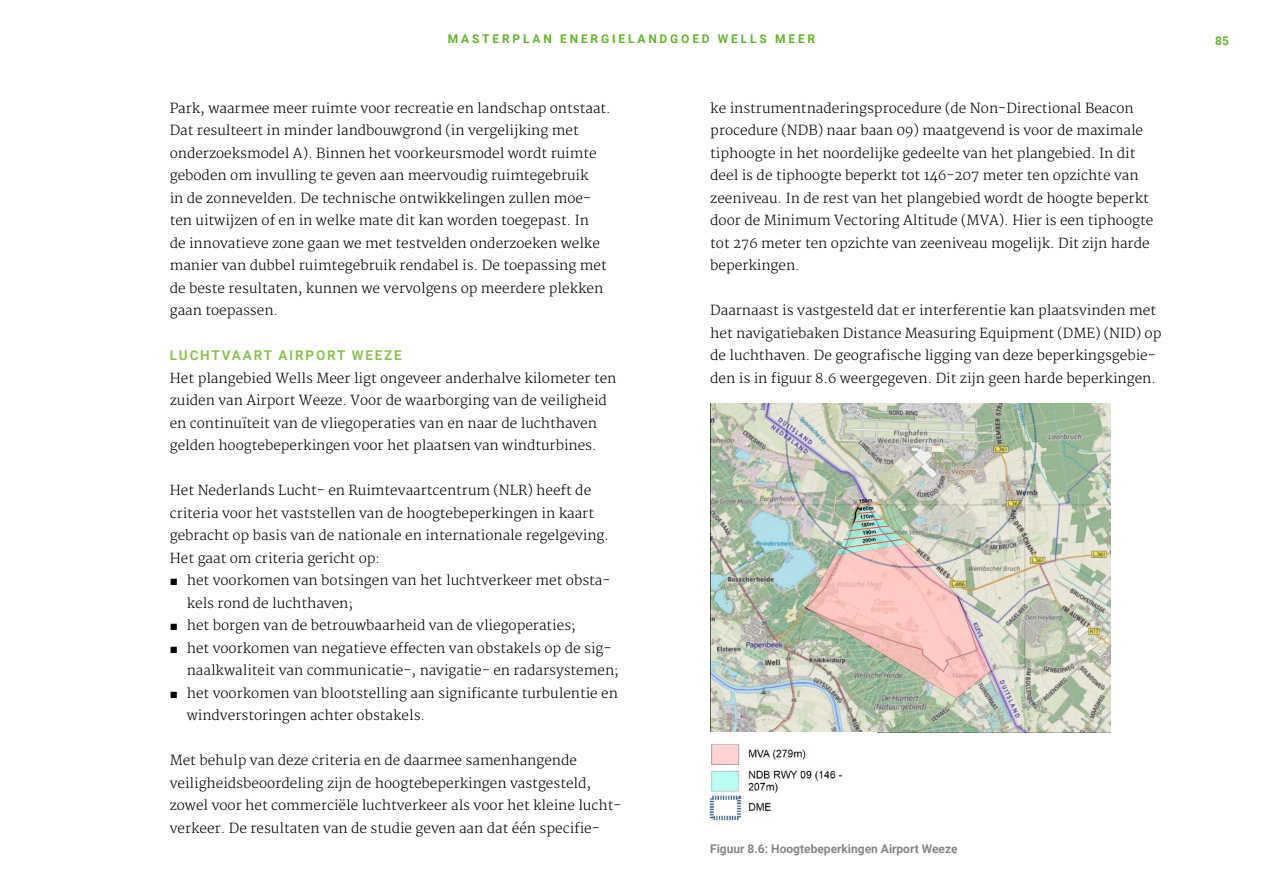
<style>
.page{position:relative;width:1263px;height:893px;background:#fff}
.page>*{position:absolute;margin:0;border:0;box-sizing:border-box;transform-origin:0 0}
.t1{font:300 13.5px/22.5px "Merriweather";color:#000}
.t2{font:700 13.5px "Roboto";letter-spacing:.135em;color:#8ec156}
.t3{font:700 12px "Roboto";color:#878787}
.t4{font:700 12px "Roboto";letter-spacing:.235em;color:#64b42e}
.s1{font-family:"Arial";font-weight:400}
</style>
<div class="page">
<img style="left:710px;top:404px;width:400px;height:328px">
<img style="left:709px;top:744px;width:133px;height:77px">
<p class="t4" style="left:448px;top:30px;width:369px">MASTERPLAN ENERGIELANDGOED WELLS MEER</p>
<p class="t4" style="left:1215px;top:32px;width:15px">85</p>
<p class="t1" style="left:170px;top:97px;width:443px">Park, waarmee meer ruimte voor recreatie en landschap ontstaat.<br>Dat resulteert in minder landbouwgrond (in vergelijking met onderzoeksmodel A). Binnen het voorkeursmodel wordt ruimte geboden om invulling te geven aan meervoudig ruimtegebruik<br>in de zonnevelden. De technische ontwikkelingen zullen moe&shy;ten uitwijzen of en in welke mate dit kan worden toegepast. In<br>de innovatieve zone gaan we met testvelden onderzoeken welke manier van dubbel ruimtegebruik rendabel is. De toepassing met de beste resultaten, kunnen we vervolgens op meerdere plekken gaan toepassen.</p>
<p class="t2" style="left:170px;top:346px;width:233px">LUCHTVAART AIRPORT WEEZE</p>
<p class="t1" style="left:170px;top:367px;width:448px">Het plangebied Wells Meer ligt ongeveer anderhalve kilometer ten zuiden van Airport Weeze. Voor de waarborging van de veiligheid en continuïteit van de vliegoperaties van en naar de luchthaven gelden hoogtebeperkingen voor het plaatsen van windturbines.</p>
<p class="t1" style="left:170px;top:480px;width:441px">Het Nederlands Lucht- en Ruimtevaartcentrum (NLR) heeft de criteria voor het vaststellen van de hoogtebeperkingen in kaart gebracht op basis van de nationale en internationale regelgeving.<br>Het gaat om criteria gericht op:</p>
<p class="t1" style="left:187px;top:570px;width:425px;text-indent:-17px"><span class="s1">■</span> het voorkomen van botsingen van het luchtverkeer met obsta&shy;kels rond de luchthaven;</p>
<p class="t1" style="left:170px;top:615px;width:408px"><span class="s1">■</span> het borgen van de betrouwbaarheid van de vliegoperaties;</p>
<p class="t1" style="left:187px;top:637px;width:434px;text-indent:-17px"><span class="s1">■</span> het voorkomen van negatieve effecten van obstakels op de sig&shy;naalkwaliteit van communicatie-, navigatie- en radarsystemen;</p>
<p class="t1" style="left:187px;top:682px;width:433px;text-indent:-17px"><span class="s1">■</span> het voorkomen van blootstelling aan significante turbulentie en windverstoringen achter obstakels.</p>
<p class="t1" style="left:170px;top:750px;width:453px">Met behulp van deze criteria en de daarmee samenhangende veiligheidsbeoordeling zijn de hoogtebeperkingen vastgesteld, zowel voor het commerciële luchtverkeer als voor het kleine lucht&shy;verkeer. De resultaten van de studie geven aan dat één specifie-</p>
<p class="t1" style="left:710px;top:97px;width:445px">ke instrumentnaderingsprocedure (de Non-Directional Beacon procedure (NDB) naar baan 09) maatgevend is voor de maximale tiphoogte in het noordelijke gedeelte van het plangebied. In dit deel is de tiphoogte beperkt tot 146-207 meter ten opzichte van zeeniveau. In de rest van het plangebied wordt de hoogte beperkt door de Minimum Vectoring Altitude (MVA). Hier is een tiphoogte tot 276 meter ten opzichte van zeeniveau mogelijk. Dit zijn harde beperkingen.</p>
<p class="t1" style="left:710px;top:300px;width:453px">Daarnaast is vastgesteld dat er interferentie kan plaatsvinden met het navigatiebaken Distance Measuring Equipment (DME) (NID) op de luchthaven. De geografische ligging van deze beperkingsgebie&shy;den is in figuur 8.6 weergegeven. Dit zijn geen harde beperkingen.</p>
<p class="t3" style="left:710px;top:841px;width:249px">Figuur 8.6: Hoogtebeperkingen Airport Weeze</p>
</div>
